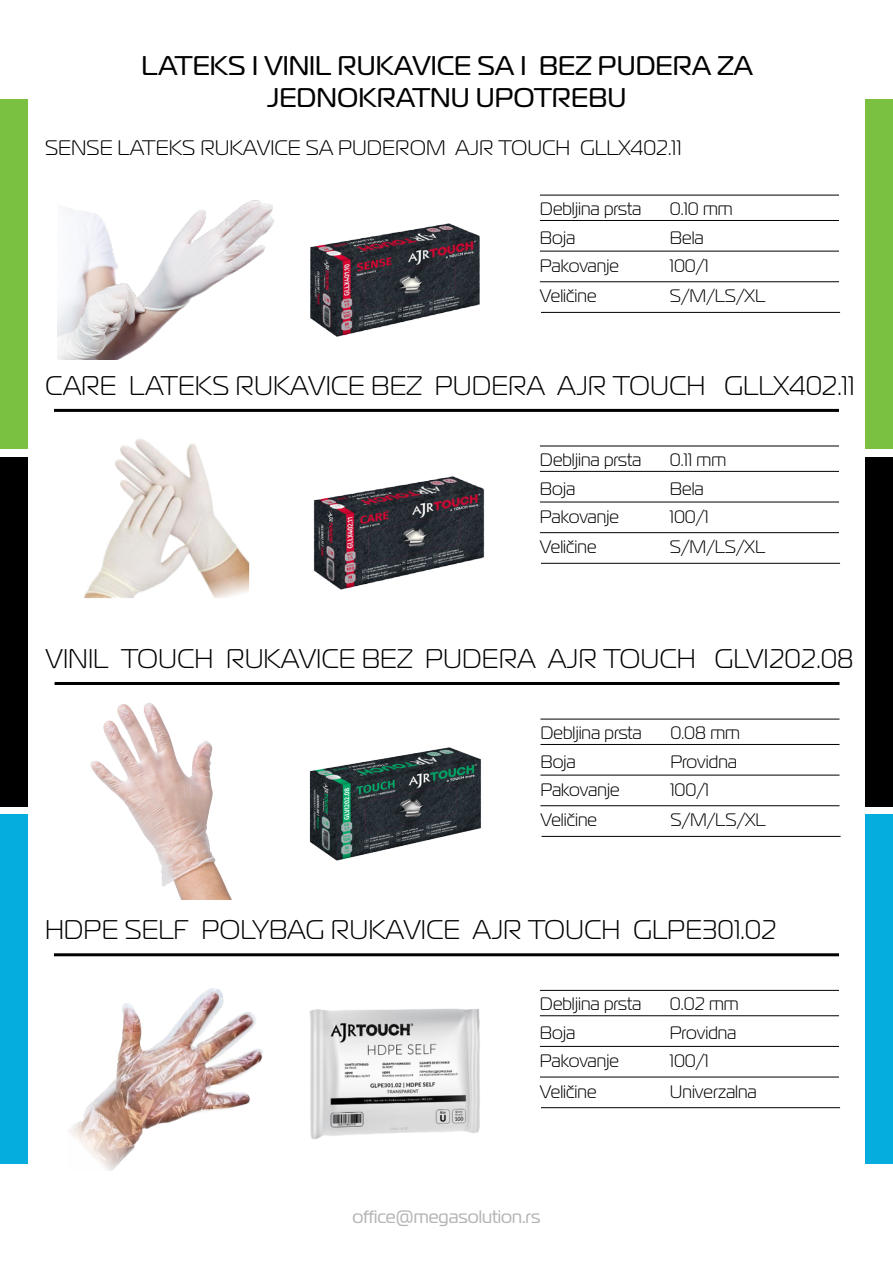
<style>
.page{position:relative;width:893px;height:1263px;background:#fff}
.page>*{position:absolute;margin:0;border:0;box-sizing:border-box;transform-origin:0 0}
.Naslov_paragrafa{font:300 27px "Magistral";color:#000}
.Naslov_paragrafa-2{font:27px/32.4px "Magistral";color:#000;text-align:center}
.t1{font:300 21px "Magistral";color:#000}
.Naslov_paragrafa-3{font:300 18px "Magistral";color:#000}
.t2{font:18px "Magistral";color:#b5b5b5}
</style>
<div class="page">
<div style="left:0;top:100px;width:28px;height:349px;background:#7ac142"></div>
<div style="left:0;top:457px;width:28px;height:349px;background:#000"></div>
<div style="left:0;top:814px;width:28px;height:349px;background:#05adde"></div>
<div style="left:865px;top:100px;width:28px;height:349px;background:#7ac142"></div>
<div style="left:865px;top:457px;width:28px;height:349px;background:#000"></div>
<div style="left:865px;top:814px;width:28px;height:349px;background:#05adde"></div>
<hr style="left:55px;top:682px;width:784px;height:3px;background:#000">
<hr style="left:54px;top:953px;width:785px;height:3px;background:#000">
<hr style="left:54px;top:409px;width:785px;height:3px;background:#000">
<img style="left:309px;top:747px;width:172px;height:114px">
<img style="left:310px;top:1008px;width:170px;height:132px">
<img style="left:313px;top:476px;width:172px;height:114px">
<img style="left:310px;top:223px;width:170px;height:114px">
<img style="left:90px;top:702px;width:142px;height:197px">
<img style="left:68px;top:988px;width:195px;height:183px">
<img style="left:84px;top:439px;width:166px;height:160px">
<img style="left:58px;top:200px;width:216px;height:159px">
<hr style="left:540px;top:719px;width:299px;height:1px;background:#000">
<hr style="left:540px;top:990px;width:299px;height:1px;background:#000">
<hr style="left:540px;top:446px;width:299px;height:1px;background:#000">
<hr style="left:540px;top:195px;width:299px;height:1px;background:#000">
<hr style="left:540px;top:744px;width:299px;height:1px;background:#000">
<hr style="left:540px;top:1015px;width:299px;height:1px;background:#000">
<hr style="left:540px;top:471px;width:299px;height:1px;background:#000">
<hr style="left:540px;top:220px;width:299px;height:1px;background:#000">
<hr style="left:540px;top:775px;width:299px;height:1px;background:#000">
<hr style="left:540px;top:1046px;width:299px;height:1px;background:#000">
<hr style="left:540px;top:502px;width:299px;height:1px;background:#000">
<hr style="left:540px;top:251px;width:299px;height:1px;background:#000">
<hr style="left:540px;top:805px;width:299px;height:1px;background:#000">
<hr style="left:540px;top:1077px;width:299px;height:1px;background:#000">
<hr style="left:540px;top:532px;width:299px;height:1px;background:#000">
<hr style="left:540px;top:281px;width:299px;height:1px;background:#000">
<hr style="left:542px;top:836px;width:299px;height:1px;background:#000">
<hr style="left:541px;top:1107px;width:299px;height:1px;background:#000">
<hr style="left:541px;top:563px;width:299px;height:1px;background:#000">
<hr style="left:541px;top:312px;width:299px;height:1px;background:#000">
<p class="Naslov_paragrafa-2" style="left:141px;top:49px;width:613px">LATEKS I VINIL RUKAVICE SA I BEZ PUDERA ZA<br>JEDNOKRATNU UPOTREBU</p>
<p class="t1" style="left:45px;top:135px;width:638px">SENSE LATEKS RUKAVICE SA PUDEROM AJR TOUCH GLLX402.11</p>
<p class="Naslov_paragrafa-3" style="left:540px;top:198px;width:103px">Debljina prsta</p>
<p class="Naslov_paragrafa-3" style="left:670px;top:198px;width:64px">0.10 mm</p>
<p class="Naslov_paragrafa-3" style="left:540px;top:227px;width:37px">Boja</p>
<p class="Naslov_paragrafa-3" style="left:670px;top:227px;width:35px">Bela</p>
<p class="Naslov_paragrafa-3" style="left:540px;top:254px;width:81px">Pakovanje</p>
<p class="Naslov_paragrafa-3" style="left:670px;top:254px;width:40px">100/1</p>
<p class="Naslov_paragrafa-3" style="left:540px;top:285px;width:58px">Veličine</p>
<p class="Naslov_paragrafa-3" style="left:670px;top:285px;width:97px">S/M/LS/XL</p>
<p class="Naslov_paragrafa" style="left:45px;top:369px;width:811px">CARE LATEKS RUKAVICE BEZ PUDERA AJR TOUCH GLLX402.11</p>
<p class="Naslov_paragrafa-3" style="left:540px;top:449px;width:103px">Debljina prsta</p>
<p class="Naslov_paragrafa-3" style="left:670px;top:449px;width:58px">0.11 mm</p>
<p class="Naslov_paragrafa-3" style="left:540px;top:478px;width:37px">Boja</p>
<p class="Naslov_paragrafa-3" style="left:670px;top:478px;width:35px">Bela</p>
<p class="Naslov_paragrafa-3" style="left:540px;top:505px;width:81px">Pakovanje</p>
<p class="Naslov_paragrafa-3" style="left:670px;top:505px;width:40px">100/1</p>
<p class="Naslov_paragrafa-3" style="left:540px;top:536px;width:58px">Veličine</p>
<p class="Naslov_paragrafa-3" style="left:670px;top:536px;width:97px">S/M/LS/XL</p>
<p class="Naslov_paragrafa" style="left:46px;top:642px;width:809px">VINIL TOUCH RUKAVICE BEZ PUDERA AJR TOUCH GLVI202.08</p>
<p class="Naslov_paragrafa-3" style="left:540px;top:722px;width:103px">Debljina prsta</p>
<p class="Naslov_paragrafa-3" style="left:670px;top:722px;width:71px">0.08 mm</p>
<p class="Naslov_paragrafa-3" style="left:540px;top:751px;width:37px">Boja</p>
<p class="Naslov_paragrafa-3" style="left:670px;top:751px;width:68px">Providna</p>
<p class="Naslov_paragrafa-3" style="left:540px;top:778px;width:81px">Pakovanje</p>
<p class="Naslov_paragrafa-3" style="left:670px;top:778px;width:40px">100/1</p>
<p class="Naslov_paragrafa-3" style="left:540px;top:809px;width:58px">Veličine</p>
<p class="Naslov_paragrafa-3" style="left:670px;top:809px;width:97px">S/M/LS/XL</p>
<p class="Naslov_paragrafa" style="left:45px;top:914px;width:733px">HDPE SELF POLYBAG RUKAVICE AJR TOUCH GLPE301.02</p>
<p class="Naslov_paragrafa-3" style="left:540px;top:993px;width:103px">Debljina prsta</p>
<p class="Naslov_paragrafa-3" style="left:670px;top:993px;width:70px">0.02 mm</p>
<p class="Naslov_paragrafa-3" style="left:540px;top:1022px;width:37px">Boja</p>
<p class="Naslov_paragrafa-3" style="left:670px;top:1022px;width:68px">Providna</p>
<p class="Naslov_paragrafa-3" style="left:540px;top:1050px;width:81px">Pakovanje</p>
<p class="Naslov_paragrafa-3" style="left:670px;top:1050px;width:40px">100/1</p>
<p class="Naslov_paragrafa-3" style="left:540px;top:1080px;width:58px">Veličine</p>
<p class="Naslov_paragrafa-3" style="left:670px;top:1080px;width:88px">Univerzalna</p>
<p class="t2" style="left:352px;top:1206px;width:189px">office@megasolution.rs</p>
</div>
